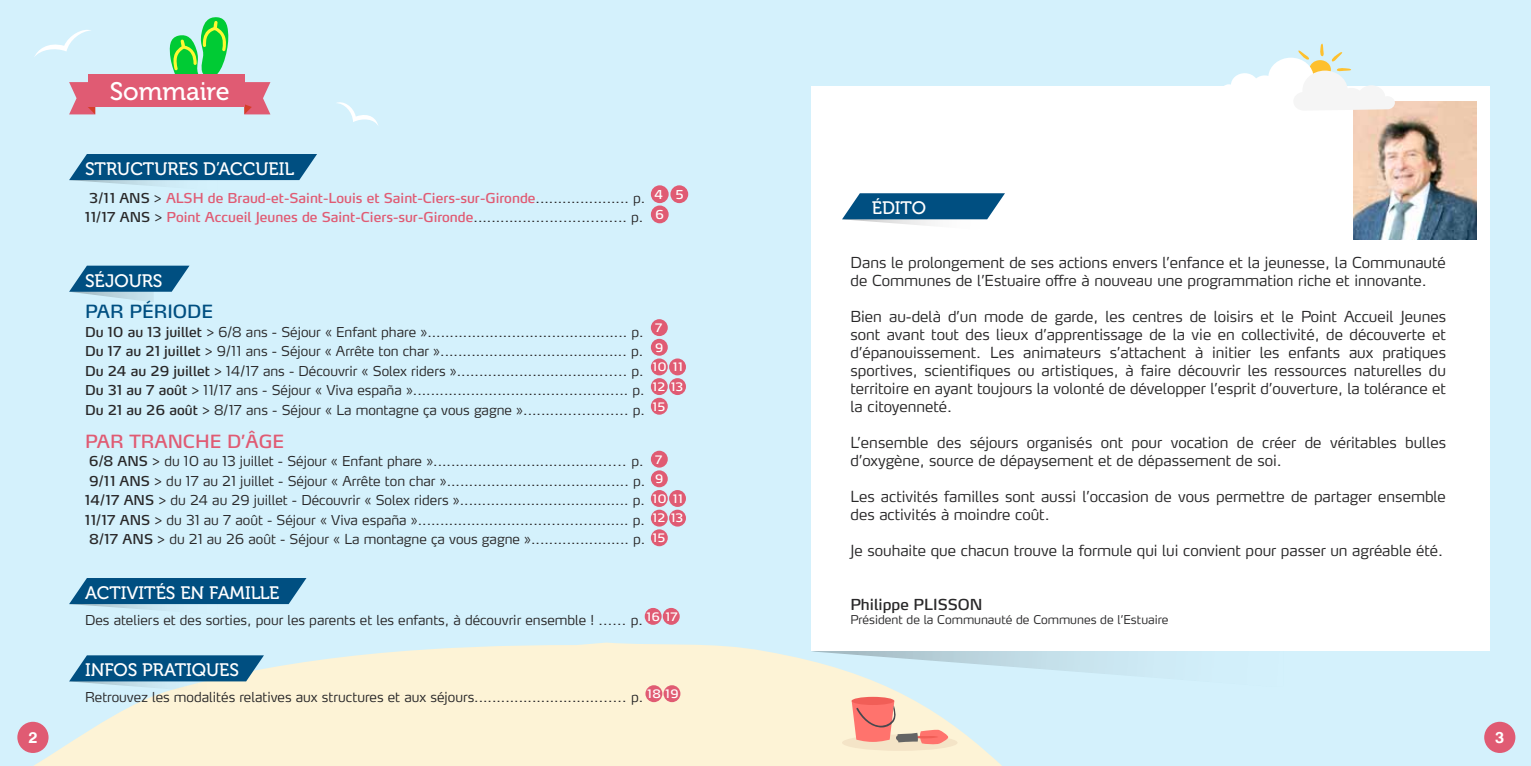
<style>
.page{position:relative;width:1531px;height:766px;background:#fff}
.page>*{position:absolute;margin:0;border:0;box-sizing:border-box;transform-origin:0 0}
.t1{font:25.2px "Museo 500";color:#fff}
.t2{font:18px "Museo 500";color:#fff}
.t3{font:18px "Max LF";color:#e05b73}
.t4{font:18px "Max LF";color:#004f81}
.t5{font:16.2px "Harabara";color:#fff}
.t6{font:300 15px/18px "Max LF";color:#292829}
.t7{font:15px "Max LF";color:#292829}
.t8{font:300 13.5px/19.5px "Max LF";color:#292829}
.t9{font:13.5px/19.5px "Max LF";color:#e05b73;text-align:center}
.t10{font:12.15px/20.1px "Max LF";color:#fff}
.t11{font:300 12px "Max LF";color:#292829}
.t12{font:11.55px/19.6px "Max LF";letter-spacing:.035em;color:#fff}
.s1{color:#292829}
.s2{font-weight:300;color:#292829}
.s3{font-weight:400}
</style>
<div class="page">
<div style="left:0;top:0;width:1531px;height:765px;background:#d4f1fc"></div>
<svg style="left:169px;top:17px;width:60px;height:58px"></svg>
<svg style="left:69px;top:82px;width:26px;height:32px"></svg>
<svg style="left:244px;top:82px;width:26px;height:32px"></svg>
<div style="left:88px;top:75px;width:157px;height:32px;background:#e05b73"></div>
<div style="left:811px;top:86px;width:679px;height:565px;background:#fff"></div>
<svg style="left:69px;top:154px;width:248px;height:26px"></svg>
<svg style="left:337px;top:102px;width:41px;height:23px"></svg>
<svg style="left:34px;top:30px;width:57px;height:27px"></svg>
<svg style="left:17px;top:642px;width:991px;height:123px;fill:#fdf3d6"></svg>
<img style="left:69px;top:291px;width:85px;height:11px">
<svg style="left:69px;top:265px;width:120px;height:26px"></svg>
<svg style="left:69px;top:578px;width:237px;height:26px"></svg>
<img style="left:69px;top:681px;width:138px;height:10px">
<svg style="left:69px;top:655px;width:195px;height:26px"></svg>
<div style="left:842px;top:734px;width:115px;height:16px;background:#f4e4c7;border-radius:50%"></div>
<svg style="left:851px;top:696px;width:43px;height:8px"></svg>
<svg style="left:851px;top:700px;width:97px;height:44px"></svg>
<svg style="left:842px;top:193px;width:163px;height:26px"></svg>
<img style="left:1353px;top:101px;width:123px;height:138px">
<svg style="left:1224px;top:43px;width:171px;height:68px"></svg>
<div style="left:651px;top:185px;width:18px;height:18px;background:#e05b73;border-radius:50%"></div>
<div style="left:670px;top:185px;width:18px;height:18px;background:#e05b73;border-radius:50%"></div>
<div style="left:651px;top:205px;width:18px;height:18px;background:#e05b73;border-radius:50%"></div>
<div style="left:651px;top:319px;width:17px;height:17px;background:#e05b73;border-radius:50%"></div>
<div style="left:651px;top:339px;width:17px;height:16px;background:#e05b73;border-radius:50%"></div>
<div style="left:651px;top:358px;width:17px;height:17px;background:#e05b73;border-radius:50%"></div>
<div style="left:669px;top:358px;width:17px;height:17px;background:#e05b73;border-radius:50%"></div>
<div style="left:651px;top:378px;width:17px;height:17px;background:#e05b73;border-radius:50%"></div>
<div style="left:669px;top:378px;width:17px;height:17px;background:#e05b73;border-radius:50%"></div>
<div style="left:651px;top:397px;width:17px;height:17px;background:#e05b73;border-radius:50%"></div>
<div style="left:651px;top:450px;width:17px;height:17px;background:#e05b73;border-radius:50%"></div>
<div style="left:651px;top:470px;width:17px;height:17px;background:#e05b73;border-radius:50%"></div>
<div style="left:651px;top:490px;width:17px;height:17px;background:#e05b73;border-radius:50%"></div>
<div style="left:669px;top:490px;width:17px;height:17px;background:#e05b73;border-radius:50%"></div>
<div style="left:651px;top:509px;width:17px;height:17px;background:#e05b73;border-radius:50%"></div>
<div style="left:669px;top:509px;width:17px;height:17px;background:#e05b73;border-radius:50%"></div>
<div style="left:651px;top:529px;width:17px;height:17px;background:#e05b73;border-radius:50%"></div>
<div style="left:645px;top:607px;width:17px;height:17px;background:#e05b73;border-radius:50%"></div>
<div style="left:663px;top:607px;width:17px;height:17px;background:#e05b73;border-radius:50%"></div>
<div style="left:645px;top:685px;width:17px;height:17px;background:#e05b73;border-radius:50%"></div>
<div style="left:663px;top:685px;width:17px;height:17px;background:#e05b73;border-radius:50%"></div>
<div style="left:17px;top:721px;width:32px;height:31px;background:#e05b73;border-radius:50%"></div>
<div style="left:1484px;top:721px;width:31px;height:31px;background:#e05b73;border-radius:50%"></div>
<h1 class="t1" style="left:110px;top:78px;width:122px">Sommaire</h1>
<h2 class="t2" style="left:85px;top:159px;width:211px">STRUCTURES D’ACCUEIL</h2>
<p class="t9" style="left:85px;top:188px;width:562px"><span class="s1">3/11 ANS</span> <span class="s2">&gt;</span> ALSH de Braud-et-Saint-Louis et Saint-Ciers-sur-Gironde<span class="s2">..................... p.<br></span><span class="s1">11/17 ANS</span> <span class="s2">&gt;</span> Point Accueil Jeunes de Saint-Ciers-sur-Gironde<span class="s2">.................................. p.</span></p>
<p class="t10" style="left:654px;top:184px;width:31px">4 5<br>6</p>
<h2 class="t2" style="left:85px;top:270px;width:79px">SÉJOURS</h2>
<p class="t8" style="left:85px;top:321px;width:561px"><span class="s3">Du 10 au 13 juillet</span> &gt; 6/8 ans - Séjour « Enfant phare »............................................. p.<br><span class="s3">Du 17 au 21 juillet</span> &gt; 9/11 ans - Séjour « Arrête ton char ».......................................... p.<br><span class="s3">Du 24 au 29 juillet</span> &gt; 14/17 ans - Découvrir « Solex riders »...................................... p.<br><span class="s3">Du 31 au 7 août</span> &gt; 11/17 ans - Séjour « Viva españa »................................................ p.<br><span class="s3">Du 21 au 26 août</span> &gt; 8/17 ans - Séjour « La montagne ça vous gagne »....................... p.</p>
<h2 class="t4" style="left:85px;top:300px;width:130px">PAR PÉRIODE</h2>
<p class="t12" style="left:653px;top:317px;width:32px">7<br>9<br>10 11<br>12 13<br>15</p>
<h2 class="t3" style="left:85px;top:429px;width:201px">PAR TRANCHE D’ÂGE</h2>
<p class="t8" style="left:85px;top:451px;width:562px;text-align:center"><span class="s3">6/8 ANS</span> &gt; du 10 au 13 juillet - Séjour « Enfant phare »........................................... p.<br><span class="s3">9/11 ANS</span> &gt; du 17 au 21 juillet - Séjour « Arrête ton char »......................................... p.<br><span class="s3">14/17 ANS</span> &gt; du 24 au 29 juillet - Découvrir « Solex riders »...................................... p.<br><span class="s3">11/17 ANS</span> &gt; du 31 au 7 août - Séjour « Viva españa »............................................... p.<br><span class="s3">8/17 ANS</span> &gt; du 21 au 26 août - Séjour « La montagne ça vous gagne »...................... p.</p>
<h2 class="t2" style="left:85px;top:582px;width:196px">ACTIVITÉS EN FAMILLE</h2>
<p class="t8" style="left:85px;top:609px;width:559px">Des ateliers et des sorties, pour les parents et les enfants, à découvrir ensemble ! ...... p.</p>
<h2 class="t2" style="left:85px;top:660px;width:155px">INFOS PRATIQUES</h2>
<p class="t8" style="left:85px;top:687px;width:560px">Retrouvez les modalités relatives aux structures et aux séjours.................................. p.</p>
<p class="t12" style="left:653px;top:449px;width:32px">7<br>9<br>10 11<br>12 13<br>15</p>
<p class="t12" style="left:647px;top:606px;width:32px">16 17</p>
<p class="t12" style="left:647px;top:683px;width:32px">18 19</p>
<h2 class="t2" style="left:872px;top:198px;width:12px">édito</h2>
<p class="t6" style="left:850px;top:253px;width:597px">Dans le prolongement de ses actions envers l’enfance et la jeunesse, la Communauté de Communes de l’Estuaire offre à nouveau une programmation riche et innovante.</p>
<p class="t6" style="left:850px;top:307px;width:597px;text-align:justify">Bien au-delà d’un mode de garde, les centres de loisirs et le Point Accueil Jeunes sont avant tout des lieux d’apprentissage de la vie en collectivité, de découverte et d’épanouissement. Les animateurs s’attachent à initier les enfants aux pratiques sportives, scientifiques ou artistiques, à faire découvrir les ressources naturelles du territoire en ayant toujours la volonté de développer l’esprit d’ouverture, la tolérance et la citoyenneté.</p>
<p class="t6" style="left:850px;top:433px;width:597px">L’ensemble des séjours organisés ont pour vocation de créer de véritables bulles d’oxygène, source de dépaysement et de dépassement de soi.</p>
<p class="t6" style="left:850px;top:487px;width:597px">Les activités familles sont aussi l’occasion de vous permettre de partager ensemble des activités à moindre coût.</p>
<p class="t6" style="left:850px;top:541px;width:594px">Je souhaite que chacun trouve la formule qui lui convient pour passer un agréable été.</p>
<p class="t7" style="left:850px;top:595px;width:134px">Philippe PLISSON</p>
<p class="t11" style="left:850px;top:612px;width:319px">Président de la Communauté de Communes de l’Estuaire</p>
<p class="t5" style="left:29px;top:729px;width:10px">2</p>
<p class="t5" style="left:1496px;top:729px;width:10px">3</p>
</div>
